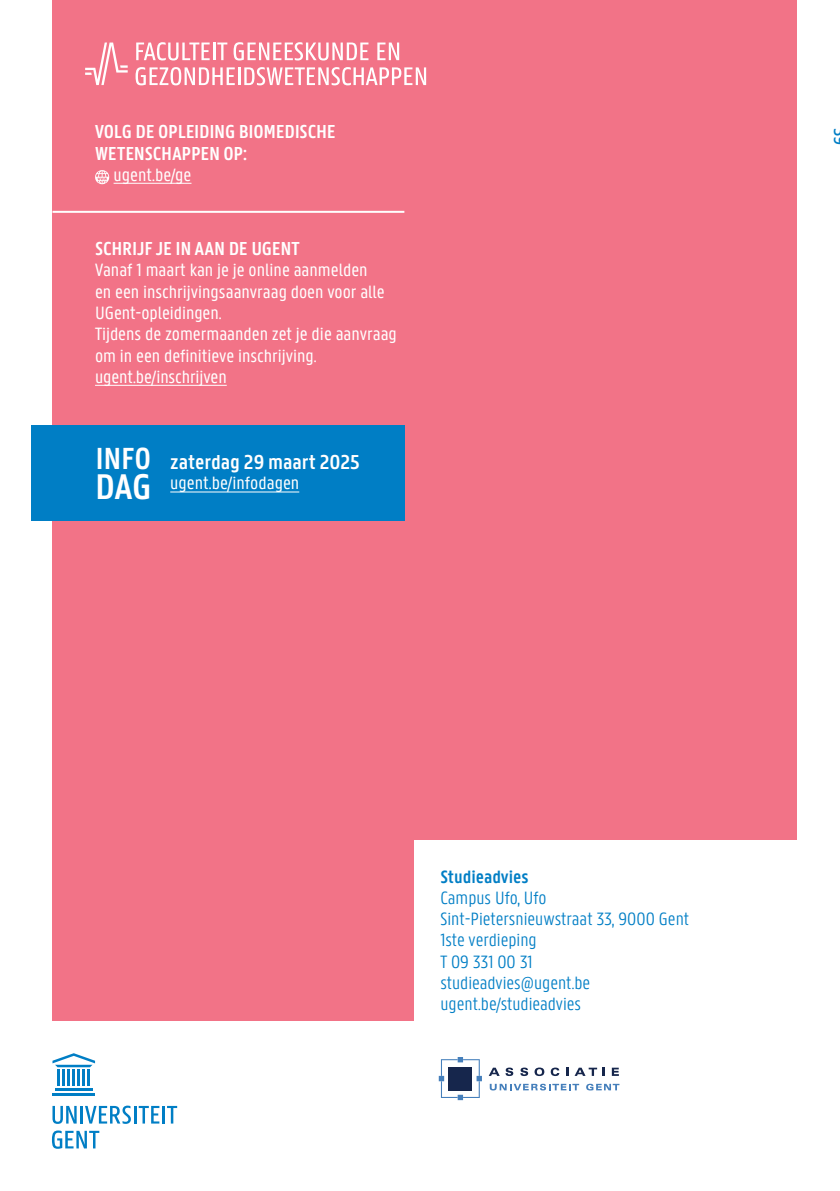
<style>
.page{position:relative;width:840px;height:1191px;background:#fff}
.page>*{position:absolute;margin:0;border:0;box-sizing:border-box;transform-origin:0 0}
.t1{font:600 38px "U Gent Panno Text";color:#fff}
.t2{font:600 32.4px "U Gent Panno Text";color:#fff}
.t3{font:600 21.6px "U Gent Panno Text";letter-spacing:-.005em;color:#fff}
.t4{font:600 20px/21.2px "U Gent Panno Text";letter-spacing:-.01em;color:#fff}
.t5{font:19px/21.2px "U Gent Panno Text";color:#fff}
.t6{font:300 19px/21.2px "U Gent Panno Text";color:#007ec5}
.t7{font:600 19px "U Gent Panno Text";color:#007ec5}
</style>
<div class="page">
<div style="left:52px;top:0;width:745px;height:1020px;background:#f27387"></div>
<svg style="left:85px;top:43px;width:43px;height:42px"></svg>
<svg style="left:136px;top:42px;width:91px;height:18px"></svg>
<svg style="left:377px;top:43px;width:22px;height:17px"></svg>
<svg style="left:233px;top:42px;width:135px;height:18px"></svg>
<svg style="left:135px;top:67px;width:291px;height:18px"></svg>
<svg style="left:438px;top:1057px;width:43px;height:43px"></svg>
<svg style="left:488px;top:1067px;width:11px;height:9px"></svg>
<svg style="left:505px;top:1067px;width:8px;height:9px"></svg>
<svg style="left:520px;top:1067px;width:8px;height:9px"></svg>
<svg style="left:534px;top:1067px;width:10px;height:9px"></svg>
<svg style="left:550px;top:1067px;width:9px;height:9px"></svg>
<svg style="left:566px;top:1067px;width:2px;height:9px"></svg>
<svg style="left:574px;top:1067px;width:22px;height:9px"></svg>
<svg style="left:602px;top:1067px;width:2px;height:9px"></svg>
<svg style="left:611px;top:1067px;width:7px;height:9px"></svg>
<svg style="left:489px;top:1083px;width:90px;height:7px"></svg>
<svg style="left:586px;top:1083px;width:33px;height:7px"></svg>
<hr style="left:72px;top:1069px;width:3px;height:17px;background:#007ec5">
<hr style="left:67px;top:1069px;width:3px;height:17px;background:#007ec5">
<hr style="left:62px;top:1069px;width:3px;height:17px;background:#007ec5">
<hr style="left:57px;top:1069px;width:3px;height:17px;background:#007ec5">
<hr style="left:77px;top:1069px;width:3px;height:17px;background:#007ec5">
<hr style="left:82px;top:1069px;width:3px;height:17px;background:#007ec5">
<hr style="left:87px;top:1069px;width:3px;height:17px;background:#007ec5">
<hr style="left:55px;top:1088px;width:37px;height:3px;background:#007ec5">
<hr style="left:52px;top:1093px;width:43px;height:3px;background:#007ec5">
<svg style="left:52px;top:1053px;width:43px;height:14px"></svg>
<svg style="left:52px;top:1106px;width:25px;height:17px"></svg>
<hr style="left:80px;top:1106px;width:3px;height:17px;background:#007ec5">
<svg style="left:85px;top:1105px;width:74px;height:18px"></svg>
<hr style="left:162px;top:1106px;width:3px;height:17px;background:#007ec5">
<svg style="left:167px;top:1106px;width:10px;height:17px"></svg>
<svg style="left:52px;top:1130px;width:47px;height:18px"></svg>
<div style="left:414px;top:840px;width:425px;height:191px;background:#fff"></div>
<hr style="left:113px;top:183px;width:78px;height:1px;background:#fff">
<svg style="left:95px;top:170px;width:14px;height:14px"></svg>
<hr style="left:52px;top:211px;width:352px;height:2px;background:#fff">
<hr style="left:95px;top:385px;width:132px;height:1px;background:#fff">
<div style="left:31px;top:425px;width:373px;height:96px;background:#007ec5"></div>
<hr style="left:170px;top:491px;width:129px;height:1px;background:#fff">
<p class="t4" style="left:95px;top:121px;width:242px">VOLG DE OPLEIDING BIOMEDISCHE<br>WETENSCHAPPEN OP:</p>
<p class="t5" style="left:113px;top:164px;width:79px">ugent.be/ge</p>
<p class="t4" style="left:95px;top:238px;width:206px">SCHRIJF JE IN AAN DE UGENT</p>
<p class="t5" style="left:95px;top:259px;width:303px">Vanaf 1 maart kan je je online aanmelden<br>en een inschrijvingsaanvraag doen voor alle UGent-opleidingen.<br>Tijdens de zomer maanden zet je die aanvraag om in een definitieve inschrijving. ugent.be/inschrijven</p>
<h2 class="t2" style="left:95px;top:438px;width:57px">INFO</h2>
<h1 class="t1" style="left:95px;top:464px;width:58px">DAG</h1>
<p class="t3" style="left:170px;top:449px;width:191px">zaterdag 29 maart 2025</p>
<p class="t5" style="left:170px;top:472px;width:130px">ugent.be/infodagen</p>
<p class="t7" style="left:440px;top:865px;width:90px">Studieadvies</p>
<p class="t6" style="left:440px;top:887px;width:250px">Campus Ufo, Ufo<br>Sint-Pietersnieuwstraat 33, 9000 Gent<br>1ste verdieping<br>T 09 331 00 31<br>studieadvies@ugent.be ugent.be/studieadvies</p>
</div>
